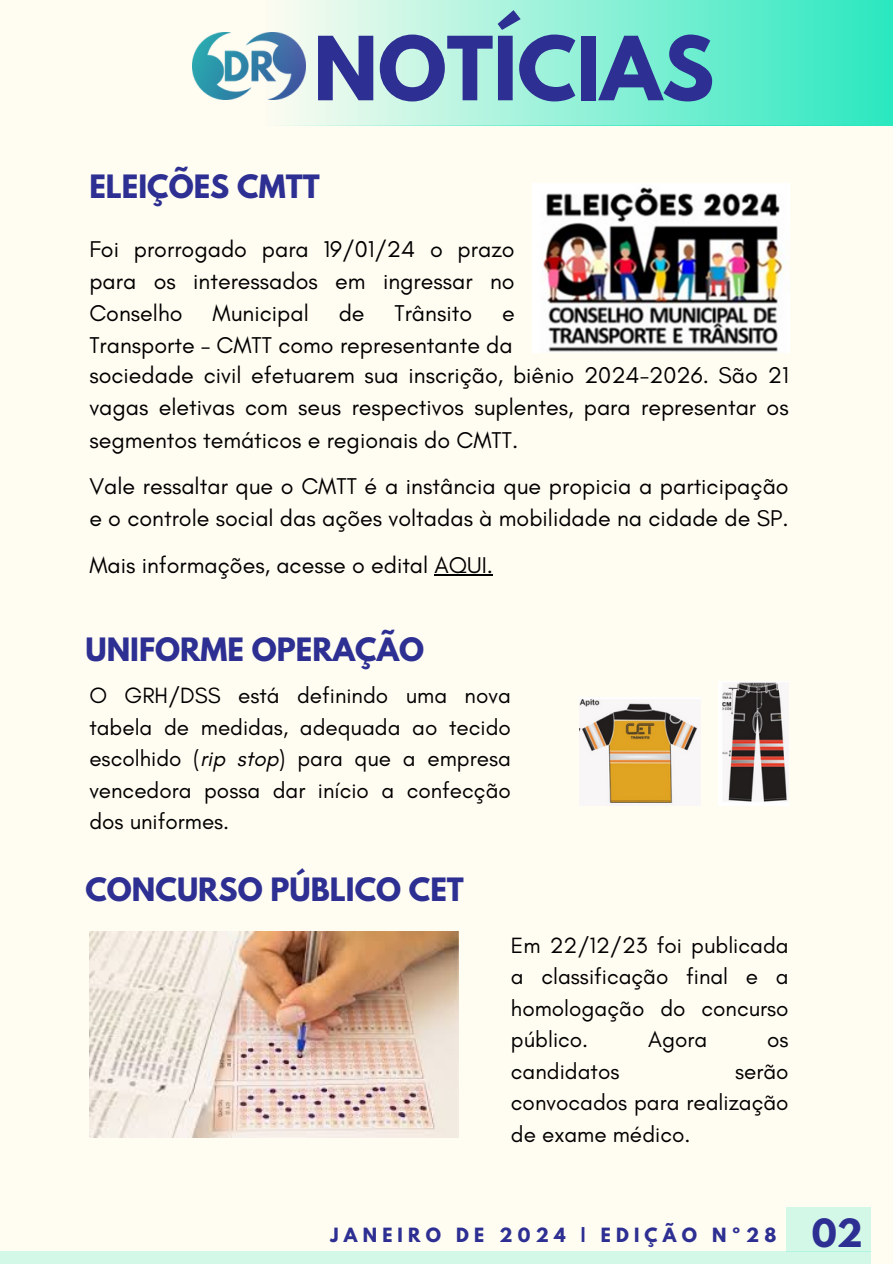
<style>
.page{position:relative;width:893px;height:1264px;background:#fff}
.page>*{position:absolute;margin:0;border:0;box-sizing:border-box;transform-origin:0 0}
.t1{font:700 78.3px "League Spartan";color:#2d2f92}
.t2{font:700 34.5px "League Spartan";color:#2d2f92}
.t3{font:700 28.5px "League Spartan";color:#2d2f92}
.t4{font:23.25px/32px "Glacial Indifference";color:#000;text-align:justify}
.t5{font:22.5px/31.5px "Glacial Indifference";color:#000;text-align:justify}
.t6{font:700 17.4px "League Spartan";letter-spacing:.3em;color:#2d2f92}
.s1{font-style:italic}
</style>
<div class="page">
<div style="left:0;top:0;width:892px;height:1263px;background:#fffcf2"></div>
<div style="left:0;top:1251px;width:871px;height:12px;background:#d4f8e8"></div>
<div style="left:786px;top:1207px;width:85px;height:44px;background:#d4f8e8"></div>
<div style="left:265px;top:0;width:627px;height:126px;background:linear-gradient(to right,#fdfbf1,#2ae8c0)"></div>
<img style="left:192px;top:33px;width:114px;height:66px">
<img style="left:579px;top:697px;width:121px;height:107px">
<img style="left:718px;top:681px;width:70px;height:124px">
<img style="left:532px;top:183px;width:257px;height:169px">
<img style="left:89px;top:931px;width:369px;height:206px">
<hr style="left:434px;top:574px;width:59px;height:2px;background:#000">
<p class="t1" style="left:313px;top:30px;width:402px">NOTÍCIAS</p>
<p class="t3" style="left:89px;top:172px;width:232px">ELEIÇÕES CMTT</p>
<p class="t4" style="left:89px;top:233px;width:427px">Foi prorrogado para 19/01/24 o prazo para os interessados em ingressar no Conselho</p>
<p class="t4" style="left:212px;top:297px;width:98px">Municipal</p>
<p class="t4" style="left:338px;top:297px;width:27px">de</p>
<p class="t4" style="left:394px;top:297px;width:79px">Trânsito</p>
<p class="t4" style="left:89px;top:297px;width:427px;text-align:right">e<br>Transporte – CMTT como representante da</p>
<p class="t4" style="left:89px;top:358px;width:700px;line-height:32.4px">sociedade civil efetuarem sua inscrição, biênio 2024-2026. São 21 vagas eletivas com seus respectivos suplentes, para representar os segmentos temáticos e regionais do CMTT.</p>
<p class="t4" style="left:89px;top:469px;width:700px;line-height:32.4px">Vale ressaltar que o CMTT é a instância que propicia a participação e o controle social das ações voltadas à mobilidade na cidade de SP.</p>
<p class="t4" style="left:89px;top:548px;width:405px">Mais informações, acesse o edital AQUI.</p>
<p class="t3" style="left:85px;top:635px;width:340px">UNIFORME OPERAÇÃO</p>
<p class="t5" style="left:89px;top:679px;width:423px">O GRH/DSS está definindo uma nova tabela de medidas, adequada ao tecido escolhido (<span class="s1">rip stop</span>) para que a empresa vencedora possa dar início a confecção dos uniformes.</p>
<p class="t3" style="left:85px;top:874px;width:380px">CONCURSO PÚBLICO CET</p>
<p class="t5" style="left:511px;top:928px;width:279px">Em 22/12/23 foi publicada a classificação final e a homologação do concurso público.</p>
<p class="t5" style="left:648px;top:1023px;width:61px">Agora</p>
<p class="t5" style="left:767px;top:1023px;width:23px">os</p>
<p class="t5" style="left:511px;top:1054px;width:110px">candidatos</p>
<p class="t5" style="left:511px;top:1054px;width:279px;text-indent:224px">serão convocados para realização de exame médico.</p>
<p class="t6" style="left:330px;top:1225px;width:447px">JANEIRO DE 2024 | EDIÇÃO Nº28</p>
<p class="t2" style="left:811px;top:1215px;width:52px">02</p>
</div>
